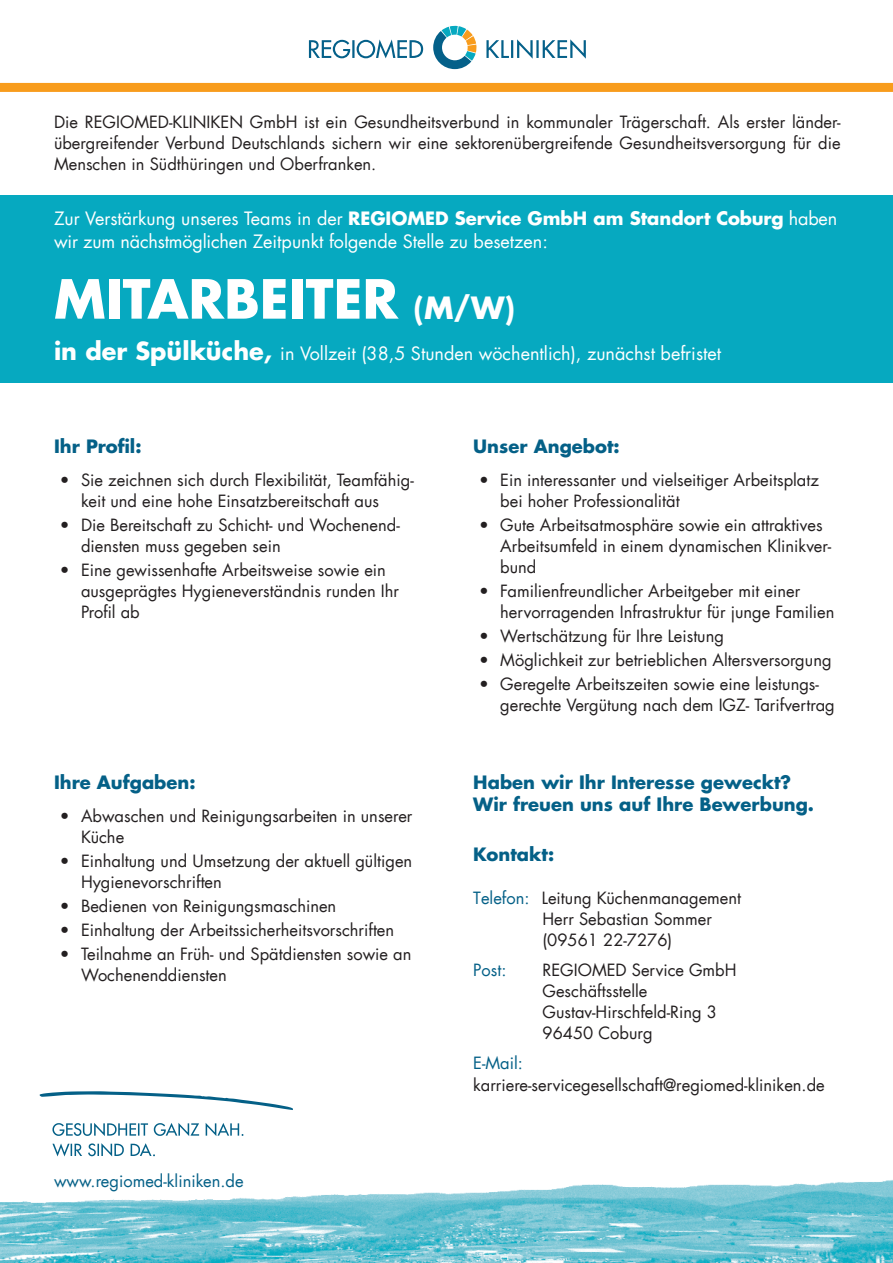
<style>
.page{position:relative;width:893px;height:1263px;background:#fff}
.page>*{position:absolute;margin:0;border:0;box-sizing:border-box;transform-origin:0 0}
.t1{font:700 52.5px "Futura Com";color:#fff}
.t2{font:18px/22.5px "Futura Com";color:#fff}
.t3{font:700 18px/22.5px "Futura Com";color:#046087}
.t4{font:16.5px/21px "Futura Com";color:#231f20}
.t5{font:16.5px "Futura Com";color:#046087}
.s1{font-weight:700}
.s2{font-size:30px}
.s3{font-weight:700;font-size:24px}
.s4{color:#046087}
</style>
<div class="page">
<img style="left:0;top:1134px;width:893px;height:129px">
<svg style="left:433px;top:26px;width:44px;height:43px"></svg>
<svg style="left:309px;top:39px;width:114px;height:19px"></svg>
<svg style="left:486px;top:39px;width:100px;height:20px"></svg>
<div style="left:0;top:83px;width:893px;height:9px;background:#f89c1c"></div>
<svg style="left:52px;top:1123px;width:191px;height:13px"></svg>
<svg style="left:52px;top:1143px;width:103px;height:13px"></svg>
<svg style="left:39px;top:1091px;width:254px;height:19px"></svg>
<div style="left:0;top:196px;width:893px;height:187px;background:#06a9c0"></div>
<p class="t4" style="left:54px;top:112px;width:788px;text-align:justify">Die REGIOMED-KLINIKEN GmbH ist ein Gesundheitsverbund in kommunaler Trägerschaft. Als erster länder&shy;übergreifender Verbund Deutschlands sichern wir eine sektorenübergreifende Gesundheitsversorgung für die Menschen in Südthüringen und Oberfranken.</p>
<p class="t2" style="left:54px;top:207px;width:785px">Zur Verstärkung unseres Teams in der <span class="s1">REGIOMED Service GmbH am Standort Coburg</span> haben wir zum nächstmöglichen Zeitpunkt folgende Stelle zu besetzen:</p>
<h1 class="t1" style="left:54px;top:258px;width:463px">MITARBEITER <span class="s2">(M/W)</span></h1>
<p class="t2" style="left:54px;top:342px;width:669px"><span class="s3">in der Spülküche,</span> in Vollzeit (38,5 Stunden wöchentlich), zunächst befristet</p>
<p class="t3" style="left:54px;top:435px;width:89px">Ihr Profil:</p>
<p class="t4" style="left:81px;top:469px;width:334px;text-indent:-21px">• Sie zeichnen sich durch Flexibilität, Teamfähig&shy;keit und eine hohe Einsatzbereitschaft aus</p>
<p class="t4" style="left:81px;top:514px;width:320px;text-indent:-21px">• Die Bereitschaft zu Schicht- und Wochenend&shy;diensten muss gegeben sein</p>
<p class="t4" style="left:81px;top:559px;width:320px;text-indent:-21px">• Eine gewissenhafte Arbeitsweise sowie ein ausgeprägtes Hygieneverständnis runden Ihr<br>Profil ab</p>
<p class="t3" style="left:54px;top:770px;width:143px">Ihre Aufgaben:</p>
<p class="t4" style="left:81px;top:805px;width:333px;text-indent:-21px">• Abwaschen und Reinigungsarbeiten in unserer<br>Küche</p>
<p class="t4" style="left:81px;top:850px;width:333px;text-indent:-21px">• Einhaltung und Umsetzung der aktuell gültigen<br>Hygienevorschriften</p>
<p class="t4" style="left:60px;top:895px;width:278px">• Bedienen von Reinigungsmaschinen</p>
<p class="t4" style="left:60px;top:919px;width:336px">• Einhaltung der Arbeitssicherheitsvorschriften</p>
<p class="t4" style="left:81px;top:943px;width:332px;text-indent:-21px">• Teilnahme an Früh- und Spätdiensten sowie an<br>Wochenenddiensten</p>
<p class="t5" style="left:54px;top:1170px;width:191px">www.regiomed-kliniken.de</p>
<p class="t3" style="left:473px;top:434px;width:148px">Unser Angebot:</p>
<p class="t4" style="left:500px;top:469px;width:320px;text-indent:-21px">• Ein interessanter und vielseitiger Arbeitsplatz bei hoher Professionalität</p>
<p class="t4" style="left:500px;top:514px;width:332px;text-indent:-21px">• Gute Arbeitsatmosphäre sowie ein attraktives<br>Arbeitsumfeld in einem dynamischen Klinikver&shy;bund</p>
<p class="t4" style="left:500px;top:580px;width:336px;text-indent:-21px">• Familienfreundlicher Arbeitgeber mit einer hervorragenden Infrastruktur für junge Familien</p>
<p class="t4" style="left:479px;top:625px;width:247px">• Wertschätzung für Ihre Leistung</p>
<p class="t4" style="left:479px;top:649px;width:354px">• Möglichkeit zur betrieblichen Altersversorgung</p>
<p class="t4" style="left:500px;top:673px;width:336px;text-indent:-21px">• Geregelte Arbeitszeiten sowie eine leistungs&shy;gerechte Vergütung nach dem IGZ- Tarifvertrag</p>
<p class="t3" style="left:473px;top:770px;width:342px">Haben wir Ihr Interesse geweckt?<br>Wir freuen uns auf Ihre Bewerbung.</p>
<p class="t3" style="left:473px;top:842px;width:82px">Kontakt:</p>
<p class="t4" style="left:542px;top:887px;width:200px;text-indent:-69px"><span class="s4">Telefon:</span> Leitung Küchenmanagement<br>Herr Sebastian Sommer (09561 22-7276)</p>
<p class="t5" style="left:473px;top:958px;width:35px">Post:</p>
<p class="t4" style="left:542px;top:959px;width:196px">REGIOMED Service GmbH<br>Geschäftsstelle<br>Gustav-Hirschfeld-Ring 3<br>96450 Coburg</p>
<p class="t5" style="left:473px;top:1051px;width:51px">E-Mail:</p>
<p class="t4" style="left:473px;top:1074px;width:353px">karriere-servicegesellschaft@regiomed-kliniken.de</p>
</div>
